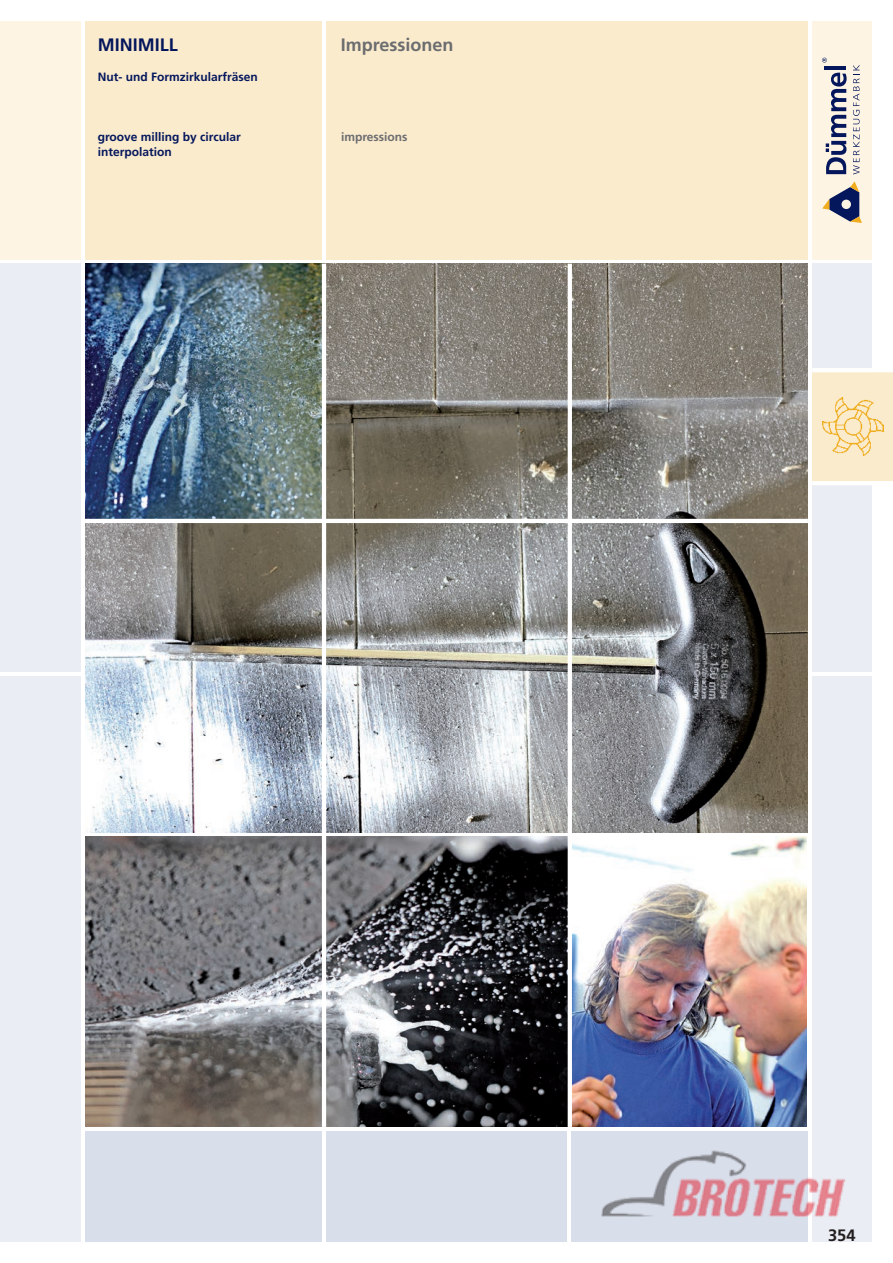
<style>
.page{position:relative;width:893px;height:1263px;background:#fff}
.page>*{position:absolute;margin:0;border:0;box-sizing:border-box;transform-origin:0 0}
.t1{font:700 18px "Frutiger LT Com";color:#6c6d70}
.t2{font:700 18px "Frutiger LT Com";color:#04175c}
.t3{font:700 16.5px "Frutiger LT Com";color:#231f20}
.t4{font:700 12px/15px "Frutiger LT Com";color:#04175c}
.t5{font:700 12px "Frutiger LT Com";color:#6c6d70}
</style>
<div class="page">
<div style="left:812px;top:264px;width:60px;height:408px;background:#eaedf4"></div>
<div style="left:812px;top:676px;width:60px;height:566px;background:#eaedf4"></div>
<div style="left:85px;top:21px;width:237px;height:238px;background:#fbebcd"></div>
<div style="left:326px;top:21px;width:482px;height:238px;background:#fbebcd"></div>
<div style="left:0;top:21px;width:81px;height:238px;background:#fef4e4"></div>
<div style="left:85px;top:1131px;width:237px;height:111px;background:#d9deeb"></div>
<div style="left:326px;top:1131px;width:241px;height:111px;background:#d9deeb"></div>
<div style="left:571px;top:1131px;width:237px;height:111px;background:#d9deeb"></div>
<div style="left:0;top:676px;width:81px;height:566px;background:#eaedf4"></div>
<div style="left:0;top:264px;width:81px;height:408px;background:#eaedf4"></div>
<div style="left:812px;top:21px;width:60px;height:238px;background:#fef4e4"></div>
<div style="left:812px;top:372px;width:81px;height:109px;background:#fbebcd"></div>
<hr style="left:812px;top:368px;width:81px;height:4px;background:#fff">
<hr style="left:812px;top:481px;width:81px;height:4px;background:#fff">
<svg style="left:822px;top:181px;width:40px;height:42px"></svg>
<svg style="left:826px;top:73px;width:21px;height:101px"></svg>
<hr style="left:825px;top:66px;width:21px;height:4px;background:#04175c">
<svg style="left:822px;top:58px;width:5px;height:5px"></svg>
<svg style="left:853px;top:65px;width:7px;height:109px"></svg>
<img style="left:822px;top:398px;width:61px;height:58px">
<img style="left:85px;top:264px;width:723px;height:568px">
<img style="left:572px;top:836px;width:235px;height:291px">
<svg style="left:85px;top:837px;width:483px;height:290px;background:#616163"></svg>
<img style="left:85px;top:264px;width:237px;height:255px">
<hr style="left:85px;top:519px;width:723px;height:4px;background:#fff">
<hr style="left:322px;top:264px;width:4px;height:863px;background:#fff">
<hr style="left:568px;top:264px;width:4px;height:863px;background:#fff">
<img style="left:587px;top:1126px;width:258px;height:91px">
<h1 class="t2" style="left:98px;top:34px;width:81px">MINIMILL</h1>
<p class="t4" style="left:98px;top:69px;width:162px">Nut- und Formzirkularfräsen</p>
<p class="t4" style="left:98px;top:129px;width:144px">groove milling by circular interpolation</p>
<h1 class="t1" style="left:341px;top:34px;width:114px">Impressionen</h1>
<p class="t5" style="left:341px;top:130px;width:68px">impressions</p>
<h2 class="t3" style="left:828px;top:1225px;width:29px">354</h2>
</div>
